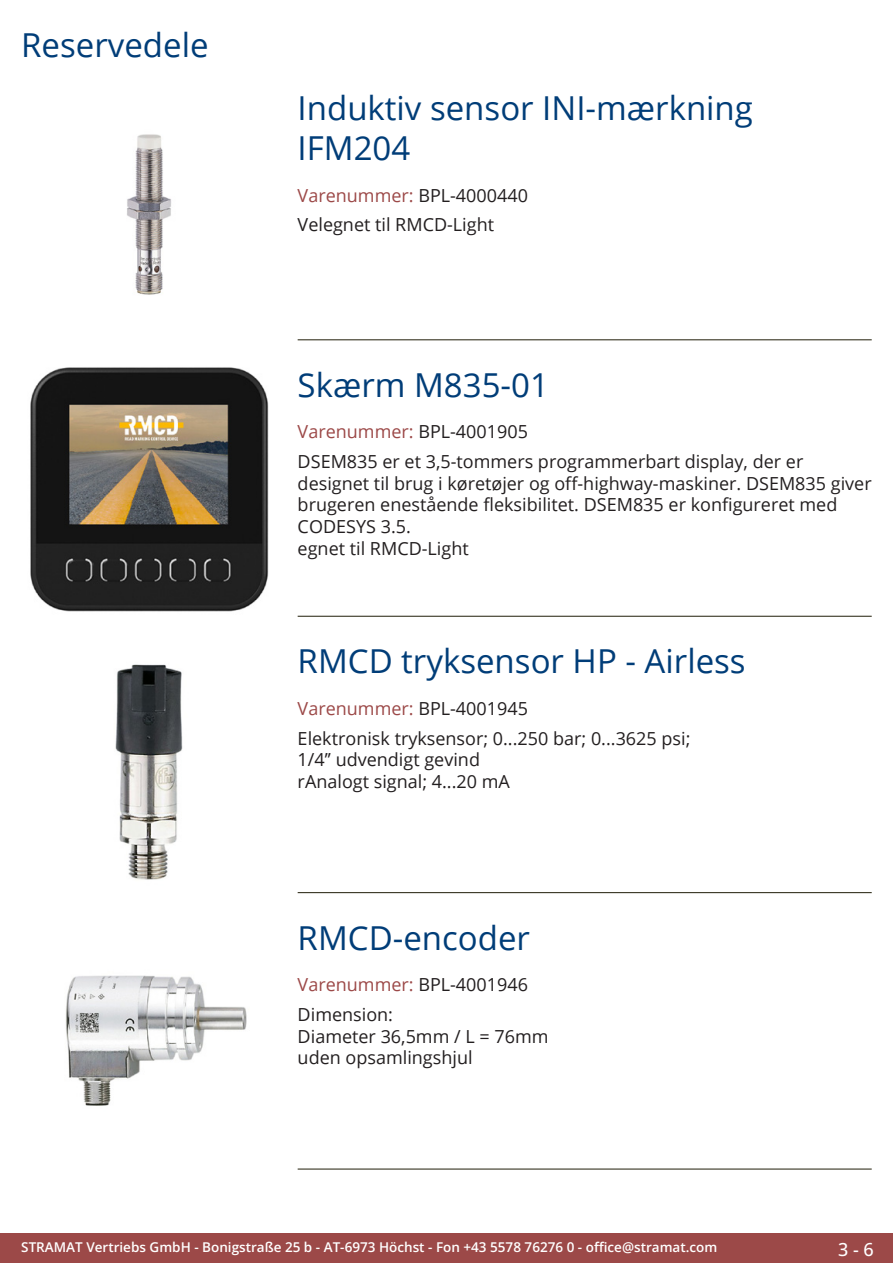
<style>
.page{position:relative;width:893px;height:1263px;background:#fff}
.page>*{position:absolute;margin:0;border:0;box-sizing:border-box;transform-origin:0 0}
.Produkttitel{font:33px/39.6px "Open Sans";color:#003d78}
.RastTitel{font:33px "Open Sans";color:#003d78}
.Beschreibung_Text{font:18px/21.6px "Open Sans";color:#231f20}
.TechDaten_Überschrif{font:18px "Open Sans";color:#9c4948}
.t1{font:500 18px "Open Sans";color:#fff}
.t2{font:600 13.5px "Open Sans";color:#fff}
.s1{color:#231f20}
</style>
<div class="page">
<div style="left:0;top:1233px;width:893px;height:30px;background:#9c4948"></div>
<hr style="left:298px;top:340px;width:574px;height:1px;background:#201d08">
<hr style="left:298px;top:616px;width:574px;height:1px;background:#201d08">
<hr style="left:298px;top:892px;width:574px;height:1px;background:#201d08">
<hr style="left:298px;top:1169px;width:574px;height:1px;background:#201d08">
<img style="left:127px;top:134px;width:44px;height:161px">
<img style="left:30px;top:367px;width:239px;height:245px">
<img style="left:115px;top:664px;width:68px;height:216px">
<img style="left:65px;top:975px;width:182px;height:131px">
<p class="RastTitel" style="left:21px;top:22px;width:189px">Reservedele</p>
<p class="Produkttitel" style="left:298px;top:88px;width:457px">Induktiv sensor INI-mærkning<br>IFM204</p>
<p class="TechDaten_Überschrif" style="left:298px;top:183px;width:232px">Varenummer: <span class="s1">BPL-4000440</span></p>
<p class="Beschreibung_Text" style="left:298px;top:214px;width:198px">Velegnet til RMCD-Light</p>
<p class="Produkttitel" style="left:298px;top:364px;width:253px">Skærm M835-01</p>
<p class="TechDaten_Überschrif" style="left:298px;top:420px;width:232px">Varenummer: <span class="s1">BPL-4001905</span></p>
<p class="Beschreibung_Text" style="left:298px;top:450px;width:576px">DSEM835 er et 3,5-tommers programmerbart display, der er designet til brug i køretøjer og off-highway-maskiner. DSEM835 giver brugeren enestående fleksibilitet. DSEM835 er konfigureret med CODESYS 3.5.<br>egnet til RMCD-Light</p>
<p class="Produkttitel" style="left:298px;top:640px;width:450px">RMCD tryksensor HP - Airless</p>
<p class="TechDaten_Überschrif" style="left:298px;top:696px;width:232px">Varenummer: <span class="s1">BPL-4001945</span></p>
<p class="Beschreibung_Text" style="left:298px;top:727px;width:394px">Elektronisk tryksensor; 0...250 bar; 0...3625 psi;<br>1/4’’ udvendigt gevind<br>rAnalogt signal; 4...20 mA</p>
<p class="Produkttitel" style="left:298px;top:917px;width:234px">RMCD-encoder</p>
<p class="TechDaten_Überschrif" style="left:298px;top:972px;width:232px">Varenummer: <span class="s1">BPL-4001946</span></p>
<p class="Beschreibung_Text" style="left:298px;top:1003px;width:252px">Dimension:<br>Diameter 36,5mm / L = 76mm uden opsamlingshjul</p>
<p class="t2" style="left:21px;top:1238px;width:698px">STRAMAT Vertriebs GmbH - Bonigstraße 25 b - AT-6973 Höchst - Fon +43 5578 76276 0 - office@stramat.com</p>
<p class="t1" style="left:838px;top:1237px;width:37px">3 - 6</p>
</div>
